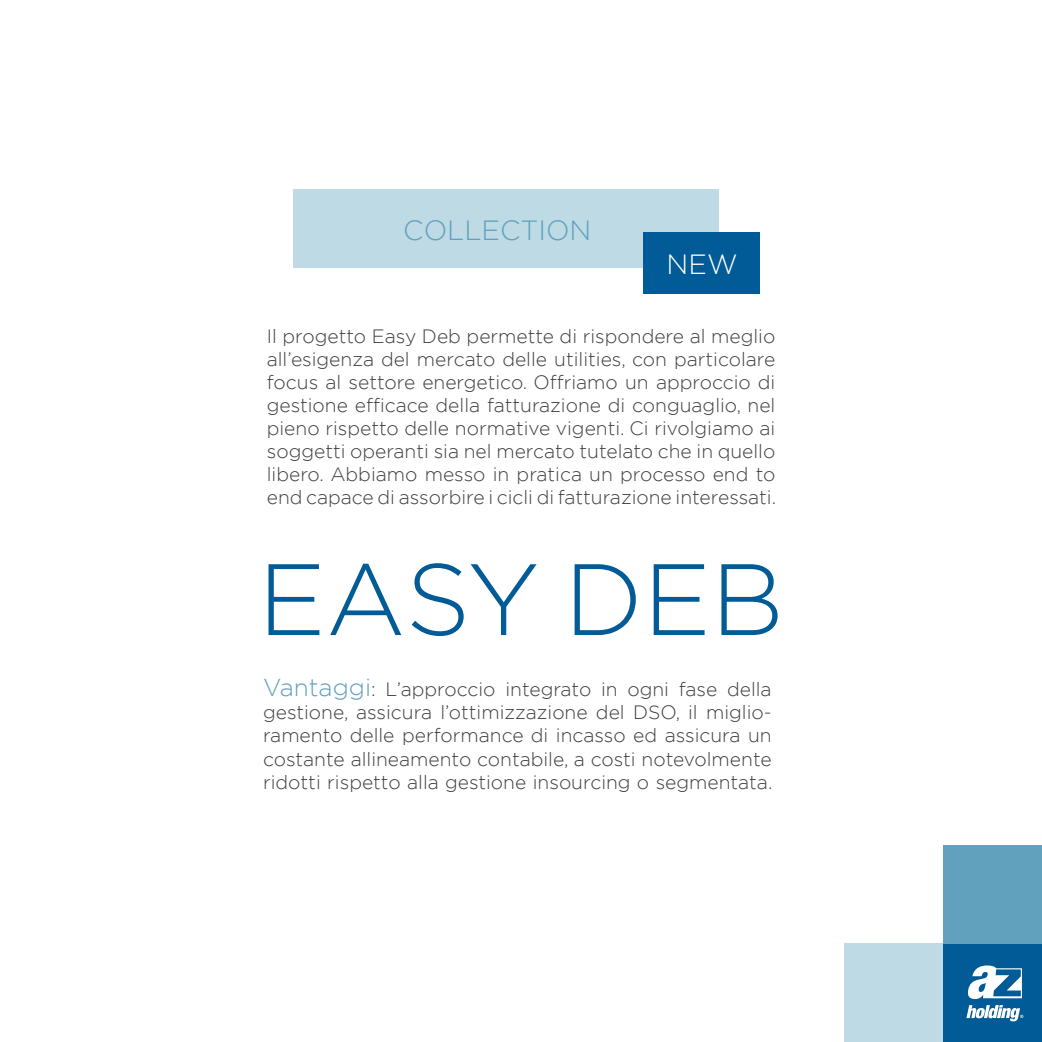
<style>
.page{position:relative;width:1042px;height:1042px;background:#fff}
.page>*{position:absolute;margin:0;border:0;box-sizing:border-box;transform-origin:0 0}
.t1{font:300 101.15px "Gotham";color:#005b97}
.t2{font:300 27.65px "Gotham";color:#61a1bd}
.t3{font:300 27.65px "Gotham";color:#fff}
.t4{font:300 19.25px/23.1px "Gotham";color:#3e3e3f;text-align:justify}
.s1{font-size:24.5px;color:#61a1bd}
</style>
<div class="page">
<div style="left:293px;top:189px;width:425px;height:79px;background:#bedae5"></div>
<div style="left:643px;top:232px;width:117px;height:62px;background:#005b97"></div>
<div style="left:943px;top:943px;width:99px;height:99px;background:#005b97"></div>
<div style="left:844px;top:943px;width:99px;height:99px;background:#bedae5"></div>
<div style="left:943px;top:845px;width:99px;height:98px;background:#61a1bd"></div>
<svg style="left:967px;top:965px;width:55px;height:34px"></svg>
<svg style="left:966px;top:1005px;width:57px;height:16px"></svg>
<h2 class="t2" style="left:403px;top:213px;width:190px">COLLECTION</h2>
<h2 class="t3" style="left:666px;top:246px;width:72px">NEW</h2>
<p class="t4" style="left:267px;top:324px;width:511px">Il progetto Easy Deb permette di rispondere al meglio all’esigenza del mercato delle utilities, con particolare focus al settore energetico. Offriamo un approccio di gestione efficace della fatturazione di conguaglio, nel pieno rispetto delle normative vigenti. Ci rivolgiamo ai soggetti operanti sia nel mercato tutelato che in quello libero. Abbiamo messo in pratica un processo end to end capace di assorbire i cicli di fatturazione interessati.</p>
<h1 class="t1" style="left:258px;top:535px;width:527px">EASY DEB</h1>
<p class="t4" style="left:263px;top:677px;width:511px"><span class="s1">Vantaggi</span>: L’approccio integrato in ogni fase della gestione, assicura l’ottimizzazione del DSO, il miglio&shy;ramento delle performance di incasso ed assicura un costante allineamento contabile, a costi notevolmente ridotti rispetto alla gestione insourcing o segmentata.</p>
</div>
